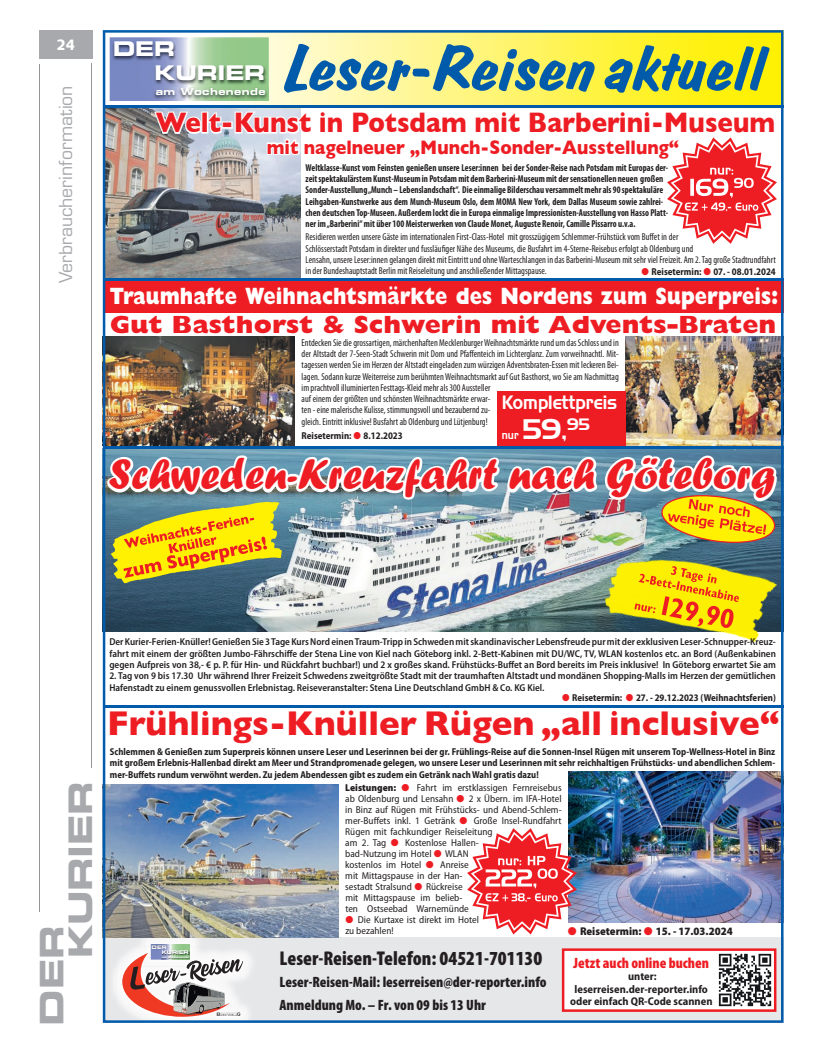
<style>
.page{position:relative;width:819px;height:1053px;background:#fff}
.page>*{position:absolute;margin:0;border:0;box-sizing:border-box;transform-origin:0 0}
.t1{font:65px "Colonia Brush";color:#015aaa}
.t2{font:44.38px "Forte";color:#ee1d23}
.t3{font:700 35px "Gill Sans";color:#ee1d23}
.t4{font:32.5px/28.9px "Eurostile LT Std Bold Ex 2";letter-spacing:-.01em;color:#a8a9ad}
.t5{font:700 28.75px "Gill Sans";color:#ee1d23;scale:.9 1}
.t6{font:27.5px "Handel Gothic BT";color:#fff}
.t7{font:800 25px "Gill Sans";color:#ee1d23;scale:1.05 1}
.t8{font:800 23.75px "Gill Sans";color:#fff;scale:.84 1}
.t9{font:20.25px/23.2px "Eurostile LT Std Bold Ex 2";letter-spacing:-.01em;color:#fff}
.t10{font:900 condensed 20px "Myriad Pro";color:#231f20}
.t11{font:700 19.88px "Gill Sans";color:#ee1d23;scale:.9 1}
.t12{font:18.75px "Handel Gothic BT";color:#fff;scale:.9 1}
.t13{font:17.5px "Eurostile LT Std";color:#a8a9ad}
.t14{font:900 condensed 15px/22.8px "Myriad Pro";color:#231f20}
.t15{font:900 condensed 15px "Myriad Pro";color:#ee1d23}
.t16{font:900 15px "Syntax LT Std";color:#fff}
.t17{font:700 semi-condensed 11.25px/12.5px "Myriad Pro";color:#231f20;text-align:center}
.t18{font:900 semi-condensed 11.25px "Myriad Pro";color:#231f20}
.t19{font:11.25px "Handel Gothic BT";color:#fff;scale:.9 1}
.t20{font:condensed 10px/11.2px "Myriad Pro";color:#231f20;scale:.95 1}
.t21{font:600 semi-condensed 10px/11.2px "Myriad Pro";color:#231f20;text-align:justify}
.t22{font:700 condensed 10px/11.2px "Myriad Pro";color:#231f20;scale:.91 1}
.t23{font:semi-condensed 10px/11px "Myriad Pro";color:#231f20}
.t24{font:700 semi-condensed 10px/11.2px "Myriad Pro";color:#231f20;text-align:justify;scale:.93 1}
.t25{font:700 semi-condensed 10px "Myriad Pro";color:#231f20;scale:.95 1}
.t26{font:9.62px "Eurostile Bold Extended Two";letter-spacing:.04em;color:#fff}
.t27{font:5px/5.6px "Eurostile LT Std Bold Ex 2";letter-spacing:-.01em;color:#fff}
.t28{font:2.38px "Eurostile Bold Extended Two";letter-spacing:.04em;color:#fff}
.s1{color:#ee1d23}
.s2{font-weight:900}
</style>
<div class="page">
<hr style="left:39px;top:64px;width:1px;height:847px;background:#939598">
<hr style="left:92px;top:64px;width:1px;height:703px;background:#939598">
<div style="left:39px;top:30px;width:53px;height:29px;background:#a8a9ad"></div>
<img style="left:103px;top:30px;width:680px;height:992px">
<p class="t16" style="left:56px;top:36px;width:20px">24</p>
<p class="t1" style="left:281px;top:28px;width:483px">Leser-Reisen aktuell</p>
<p class="t9" style="left:155px;top:37px;width:112px;text-indent:-42px">DER<br>KURIER</p>
<p class="t26" style="left:156px;top:85px;width:111px">am Wochenende</p>
<p class="t13" style="left:55px;top:283px;width:199px;rotate:-90deg">Verbraucherinformation</p>
<p class="t5" style="left:156px;top:100px;width:689px">Welt-Kunst in Potsdam mit Barberini-Museum</p>
<p class="t11" style="left:267px;top:131px;width:459px">mit nagelneuer „Munch-Sonder-Ausstellung“</p>
<p class="t22" style="left:305px;top:162px;width:400px">Weltklasse-Kunst vom Feinsten genießen unsere Leser:innen bei der Sonder-Reise nach Potsdam mit Europas der&shy;zeit spektakulärstem Kunst-Museum in Potsdam mit dem Barberini-Museum mit der sensationellen neuen großen Sonder-Ausstellung „Munch – Lebenslandschaft“. Die einmalige Bilderschau versammelt mehr als 90 spektakuläre Leihgaben-Kunstwerke aus dem Munch-Museum Oslo, dem MOMA New York, dem Dallas Museum sowie zahlrei&shy;chen deutschen Top-Museen. Außerdem lockt die in Europa einmalige Impressionisten-Ausstellung von Hasso Platt&shy;ner im „Barberini“ mit über 100 Meisterwerken von Claude Monet, Auguste Renoir, Camille Pissarro u.v.a.</p>
<p class="t20" style="left:305px;top:231px;width:496px">Residieren werden unsere Gäste im internationalen First-Class-Hotel mit grosszügigem Schlemmer-Frühstück vom Buffet in der<br>Schlösserstadt Potsdam in direkter und fussläufiger Nähe des Museums, die Busfahrt im 4-Sterne-Reisebus erfolgt ab Oldenburg und<br>Lensahn, unsere Leser:innen gelangen direkt mit Eintritt und ohne Warteschlangen in das Barberini-Museum mit sehr viel Freizeit. Am 2. Tag große Stadtrundfahrt in der Bundeshauptstadt Berlin mit Reiseleitung und anschließender Mittagspause.</p>
<p class="t25" style="left:641px;top:266px;width:143px"><span class="s1">●</span> Reisetermin: <span class="s1">●</span> 07. - 08.01.2024</p>
<p class="t8" style="left:110px;top:282px;width:797px">Traumhafte Weihnachtsmärkte des Nordens zum Superpreis:</p>
<p class="t7" style="left:110px;top:310px;width:636px">Gut Basthorst &amp; Schwerin mit Advents-Braten</p>
<p class="t20" style="left:301px;top:337px;width:335px">Entdecken Sie die grossartigen, märchenhaften Mecklenburger Weihnachtsmärkte rund um das Schloss und in der Altstadt der 7-Seen-Stadt Schwerin mit Dom und Pfaffenteich im Lichterglanz. Zum vorweihnachtl. Mit&shy;tagessen werden Sie im Herzen der Altstadt eingeladen zum würzigen Adventsbraten-Essen mit leckeren Bei&shy;lagen. Sodann kurze Weiterreise zum berühmten Weihnachtsmarkt auf Gut Basthorst, wo Sie am Nachmittag im prachtvoll illuminierten Festtags-Kleid mehr als 300 Aussteller<br>auf einem der größten und schönsten Weihnachtsmärkte erwar-<br>ten - eine malerische Kulisse, stimmungsvoll und bezaubernd zu-<br>gleich. Eintritt inklusive! Busfahrt ab Oldenburg und Lütjenburg!</p>
<p class="t25" style="left:301px;top:430px;width:108px">Reisetermin: <span class="s1">●</span> 8.12.2023</p>
<p class="t12" style="left:502px;top:390px;width:130px">Komplettpreis</p>
<p class="t19" style="left:502px;top:428px;width:20px">nur</p>
<p class="t6" style="left:522px;top:412px;width:68px">59,<sup>95</sup></p>
<p class="t2" style="left:109px;top:448px;width:668px">Schweden-Kreuzfahrt nach Göteborg</p>
<p class="t21" style="left:109px;top:636px;width:668px">Der Kurier-Ferien-Knüller! Genießen Sie 3 Tage Kurs Nord einen Traum-Tripp in Schweden mit skandinavischer Lebensfreude pur mit der exklusiven Leser-Schnupper-Kreuz&shy;fahrt mit einem der größten Jumbo-Fährschiffe der Stena Line von Kiel nach Göteborg inkl. 2-Bett-Kabinen mit DU/WC, TV, WLAN kostenlos etc. an Bord (Außenkabinen gegen Aufpreis von 38,- € p. P. für Hin- und Rückfahrt buchbar!) und 2 x großes skand. Frühstücks-Buffet an Bord bereits im Preis inklusive! In Göteborg erwartet Sie am</p>
<p class="t21" style="left:109px;top:670px;width:668px">2. Tag von 9 bis 17.30 Uhr während Ihrer Freizeit Schwedens zweitgrößte Stadt mit der traumhaften Altstadt und mondänen Shopping-Malls im Herzen der gemütlichen<br>Hafenstadt zu einem genussvollen Erlebnistag. Reiseveranstalter: Stena Line Deutschland GmbH &amp; Co. KG Kiel.</p>
<p class="t25" style="left:562px;top:692px;width:226px"><span class="s1">●</span> Reisetermin: <span class="s1">●</span> 27. - 29.12.2023 (Weihnachtsferien)</p>
<p class="t4" style="left:37px;top:958px;width:179px;text-indent:-67px;rotate:-90deg">DER<br>KURIER</p>
<p class="t3" style="left:107px;top:695px;width:673px">Frühlings-Knüller Rügen „all inclusive“</p>
<p class="t24" style="left:110px;top:746px;width:717px">Schlemmen &amp; Genießen zum Superpreis können unsere Leser und Leserinnen bei der gr. Frühlings-Reise auf die Sonnen-Insel Rügen mit unserem Top-Wellness-Hotel in Binz mit großem Erlebnis-Hallenbad direkt am Meer und Strandpromenade gelegen, wo unsere Leser und Leserinnen mit sehr reichhaltigen Frühstücks- und abendlichen Schlem&shy;mer-Buffets rundum verwöhnt werden. Zu jedem Abendessen gibt es zudem ein Getränk nach Wahl gratis dazu!</p>
<p class="t23" style="left:345px;top:781px;width:218px"><span class="s2">Leistungen:</span> <span class="s1">●</span> Fahrt im erstklassigen Fernreisebus ab Oldenburg und Lensahn <span class="s1">●</span> 2 x Übern. im IFA-Hotel in Binz auf Rügen mit Frühstücks- und Abend-Schlem&shy;mer-Buffets inkl. 1 Getränk <span class="s1">●</span> Große Insel-Rundfahrt Rügen mit fachkundiger Reiseleitung<br>am 2. Tag <span class="s1">●</span> Kostenlose Hallen-<br>bad-Nutzung im Hotel <span class="s1">●</span> WLAN<br>kostenlos im Hotel <span class="s1">●</span> Anreise<br>mit Mittagspause in der Han-<br>sestadt Stralsund <span class="s1">●</span> Rückreise<br>mit Mittagspause im belieb-<br>ten Ostseebad Warnemünde</p>
<p class="t23" style="left:345px;top:913px;width:135px"><span class="s1">●</span> Die Kurtaxe ist direkt im Hotel zu bezahlen!</p>
<p class="t18" style="left:568px;top:924px;width:166px"><span class="s1">●</span> Reisetermin: <span class="s1">●</span> 15. - 17.03.2024</p>
<p class="t27" style="left:162px;top:943px;width:28px;text-indent:-10px">DER<br>KURIER</p>
<p class="t28" style="left:162px;top:955px;width:28px">am Wochenende</p>
<p class="t10" style="left:279px;top:946px;width:264px">Leser-Reisen-Telefon: 04521-701130</p>
<p class="t14" style="left:279px;top:970px;width:268px">Leser-Reisen-Mail: leserreisen@der-reporter.info<br>Anmeldung Mo. – Fr. von 09 bis 13 Uhr</p>
<p class="t15" style="left:573px;top:954px;width:137px">Jetzt auch online buchen</p>
<p class="t17" style="left:570px;top:970px;width:144px">unter: leserreisen.der-reporter.info oder einfach QR-Code scannen</p>
</div>
